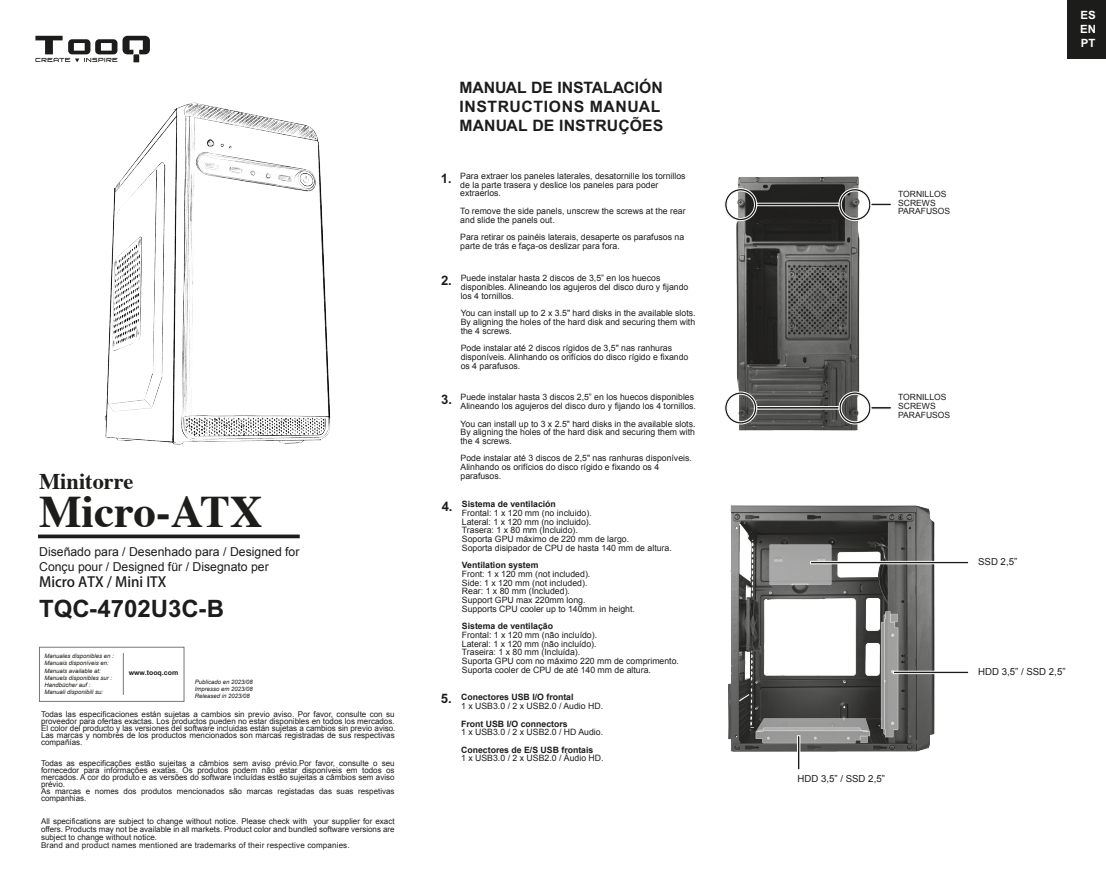
<style>
.page{position:relative;width:1106px;height:892px;background:#fff}
.page>*{position:absolute;margin:0;border:0;box-sizing:border-box;transform-origin:0 0}
.t1{font:700 45.1px "Times";color:#1d1d1b}
.t2{font:700 23.9px "Arial";color:#1b1d1b}
.t3{font:700 22.4px "Times";color:#1d1d1b}
.t4{font:700 15.7px/19.3px "Arial";letter-spacing:.01em;color:#1b1d1b}
.t5{font:14px "Adobe Heiti Std";color:#1b1d1b}
.t6{font:700 13.1px "Arial";color:#1b1d1b}
.t7{font:12.3px/14.5px "Arial";color:#1b1d1b}
.t8{font:700 11.4px/14px "Arial";color:#fff;text-align:justify}
.t9{font:9.7px "Arial";color:#1b1d1b}
.t10{font:8.7px/8.7px "Arial";color:#1b1d1b}
.t11{font:700 8.7px "Arial";color:#1b1d1b}
.t12{font:8.5px/8.5px "Arial";color:#1b1d1b}
.t13{font:8px/7px "Arial";color:#1b1d1b}
.t14{font:700 7px "Arial";color:#1d1d1b}
.t15{font:italic 6px/7.2px "Arial";color:#1d1d1b}
.t16{font:italic 6px/7px "Arial";color:#1b1d1b;text-align:justify}
.s1{font-family:"Adobe Heiti Std";font-weight:400}
</style>
<div class="page">
<svg style="left:35px;top:36px;width:115px;height:26px"></svg>
<div style="left:1067px;top:0;width:39px;height:59px;background:#1c1d1b"></div>
<hr style="left:123px;top:653px;width:1px;height:42px;background:#787876">
<div style="left:39px;top:647px;width:145px;height:54px;border:1px solid #787876"></div>
<svg style="left:38px;top:534px;width:262px;height:4px"></svg>
<img style="left:736px;top:176px;width:124px;height:255px">
<svg style="left:838px;top:188px;width:33px;height:34px"></svg>
<svg style="left:724px;top:188px;width:34px;height:34px"></svg>
<svg style="left:838px;top:391px;width:33px;height:34px"></svg>
<svg style="left:724px;top:391px;width:34px;height:34px"></svg>
<img style="left:104px;top:102px;width:227px;height:343px">
<img style="left:728px;top:505px;width:207px;height:247px">
<div style="left:756px;top:203px;width:83px;height:3px;background:#1c1d1b;border:1px solid #fff"></div>
<div style="left:870px;top:203px;width:21px;height:3px;background:#1c1d1b;border:1px solid #fff"></div>
<div style="left:756px;top:406px;width:83px;height:3px;background:#1c1d1b;border:1px solid #fff"></div>
<div style="left:870px;top:406px;width:21px;height:3px;background:#1c1d1b;border:1px solid #fff"></div>
<div style="left:810px;top:561px;width:159px;height:3px;background:#1c1d1b;border:1px solid #fff"></div>
<div style="left:893px;top:671px;width:76px;height:3px;background:#1c1d1b;border:1px solid #fff"></div>
<div style="left:797px;top:735px;width:3px;height:35px;background:#1c1d1b;border:1px solid #fff"></div>
<h3 class="t3" style="left:39px;top:460px;width:96px">Minitorre</h3>
<h1 class="t1" style="left:39px;top:469px;width:225px">Micro-ATX</h1>
<h3 class="t7" style="left:39px;top:544px;width:262px">Diseñado para / Desenhado para / Designed for<br>Conçu pour / Designed für / Disegnato per</h3>
<h3 class="t5" style="left:39px;top:573px;width:129px">Micro ATX / Mini ITX</h3>
<h2 class="t2" style="left:39px;top:595px;width:186px">TQC-4702U3C-B</h2>
<p class="t15" style="left:45px;top:652px;width:71px">Manuales disponibles en :<br>Manuais disponíveis en:<br>Manuals available at:<br>Manuels disponibles sur :<br>Handbücher auf :<br>Manuali disponibili su:</p>
<p class="t14" style="left:129px;top:669px;width:51px">www.tooq.com</p>
<p class="t16" style="left:195px;top:678px;width:60px">Publicado en 2023/08<br>Impresso em 2023/08<br>Released in 2023/08</p>
<p class="t13" style="left:41px;top:710px;width:356px;text-align:justify">Todas las especificaciones están sujetas a cambios sin previo aviso. Por favor, consulte con su proveedor para ofertas exactas. Los productos pueden no estar disponibles en todos los mercados.<br>El color del producto y las versiones del software incluidas están sujetas a cambios sin previo aviso.<br>Las marcas y nombres de los productos mencionados son marcas registradas de sus respectivas compañías.</p>
<p class="t13" style="left:41px;top:759px;width:355px">Todas as especificações estão sujeitas a câmbios sem aviso prévio.Por favor, consulte o seu fornecedor para informações exatas. Os produtos podem não estar disponíveis em todos os mercados. A cor do produto e as versões do software incluídas estão sujeitas a câmbios sem aviso prévio.<br>As marcas e nomes dos produtos mencionados são marcas registadas das suas respetivas companhias.</p>
<p class="t13" style="left:41px;top:817px;width:355px;line-height:8px">All specifications are subject to change without notice. Please check with your supplier for exact offers. Products may not be available in all markets. Product color and bundled software versions are subject to change without notice.<br>Brand and product names mentioned are trademarks of their respective companies.</p>
<h3 class="t4" style="left:459px;top:78px;width:205px">MANUAL DE INSTALACIÓN<br>INSTRUCTIONS MANUAL<br>MANUAL DE INSTRUÇÕES</h3>
<h3 class="t6" style="left:441px;top:171px;width:12px">1<span class="s1">.</span></h3>
<h3 class="t6" style="left:441px;top:273px;width:12px">2.</h3>
<h3 class="t6" style="left:441px;top:391px;width:12px">3.</h3>
<h3 class="t6" style="left:442px;top:498px;width:12px">4.</h3>
<h3 class="t6" style="left:441px;top:691px;width:12px">5.</h3>
<p class="t10" style="left:460px;top:172px;width:227px">Para extraer los paneles laterales, desatornille los tornillos de la parte trasera y deslice los paneles para poder extraerlos.</p>
<p class="t10" style="left:460px;top:206px;width:227px">To remove the side panels, unscrew the screws at the rear and slide the panels out.</p>
<p class="t10" style="left:460px;top:233px;width:225px">Para retirar os painéis laterais, desaperte os parafusos na parte de trás e faça-os deslizar para fora.</p>
<p class="t10" style="left:461px;top:274px;width:229px">Puede instalar hasta 2 discos de 3,5” en los huecos disponibles. Alineando los agujeros del disco duro y fijando los 4 tornillos.</p>
<p class="t10" style="left:461px;top:309px;width:236px;text-align:justify">You can install up to 2 x 3.5" hard disks in the available slots.<br>By aligning the holes of the hard disk and securing them with the 4 screws.</p>
<p class="t10" style="left:461px;top:344px;width:229px">Pode instalar até 2 discos rígidos de 3,5" nas ranhuras disponíveis. Alinhando os orifícios do disco rígido e fixando os 4 parafusos.</p>
<p class="t10" style="left:460px;top:393px;width:237px">Puede instalar hasta 3 discos 2,5” en los huecos disponibles<br>Alineando los agujeros del disco duro y fijando los 4 tornillos.</p>
<p class="t10" style="left:460px;top:419px;width:236px;text-align:justify">You can install up to 3 x 2.5" hard disks in the available slots.<br>By aligning the holes of the hard disk and securing them with the 4 screws.</p>
<p class="t10" style="left:460px;top:454px;width:233px">Pode instalar até 3 discos de 2,5" nas ranhuras disponíveis.<br>Alinhando os orifícios do disco rígido e fixando os 4 parafusos.</p>
<p class="t11" style="left:462px;top:498px;width:95px">Sistema de ventilación</p>
<p class="t10" style="left:462px;top:508px;width:211px">Frontal: 1 x 120 mm (no incluido).<br>Lateral: 1 x 120 mm (no incluido).<br>Trasera: 1 x 80 mm (Incluido).<br>Soporta GPU máximo de 220 mm de largo.<br>Soporta disipador de CPU de hasta 140 mm de altura.</p>
<p class="t11" style="left:462px;top:559px;width:78px">Ventilation system</p>
<p class="t10" style="left:462px;top:570px;width:174px">Front: 1 x 120 mm (not included).<br>Side: 1 x 120 mm (not included).<br>Rear: 1 x 80 mm (Included).<br>Support GPU max 220mm long.<br>Supports CPU cooler up to 140mm in height.</p>
<p class="t11" style="left:462px;top:620px;width:93px">Sistema de ventilação</p>
<p class="t10" style="left:462px;top:631px;width:219px">Frontal: 1 x 120 mm (não incluído).<br>Lateral: 1 x 120 mm (não incluído).<br>Traseira: 1 x 80 mm (Incluída).<br>Suporta GPU com no máximo 220 mm de comprimento.<br>Suporta cooler de CPU de até 140 mm de altura.</p>
<p class="t11" style="left:461px;top:691px;width:114px">Conectores USB I/O frontal</p>
<p class="t10" style="left:461px;top:702px;width:143px">1 x USB3.0 / 2 x USB2.0 / Audio HD.</p>
<p class="t11" style="left:461px;top:718px;width:108px">Front USB I/O connectors</p>
<p class="t10" style="left:461px;top:728px;width:143px">1 x USB3.0 / 2 x USB2.0 / HD Audio.</p>
<p class="t11" style="left:461px;top:744px;width:134px">Conectores de E/S USB frontais</p>
<p class="t10" style="left:461px;top:754px;width:144px">1 x USB3.0 / 2 x USB2.0 / Áudio HD.</p>
<p class="t12" style="left:898px;top:190px;width:54px">TORNILLOS<br>SCREWS<br>PARAFUSOS</p>
<h3 class="t8" style="left:1080px;top:8px;width:17px">ES EN PT</h3>
<p class="t12" style="left:898px;top:393px;width:54px">TORNILLOS<br>SCREWS<br>PARAFUSOS</p>
<p class="t9" style="left:797px;top:772px;width:89px">HDD 3,5” / SSD 2,5”</p>
<p class="t9" style="left:978px;top:555px;width:41px">SSD 2,5”</p>
<p class="t9" style="left:978px;top:666px;width:89px">HDD 3,5” / SSD 2,5”</p>
</div>
